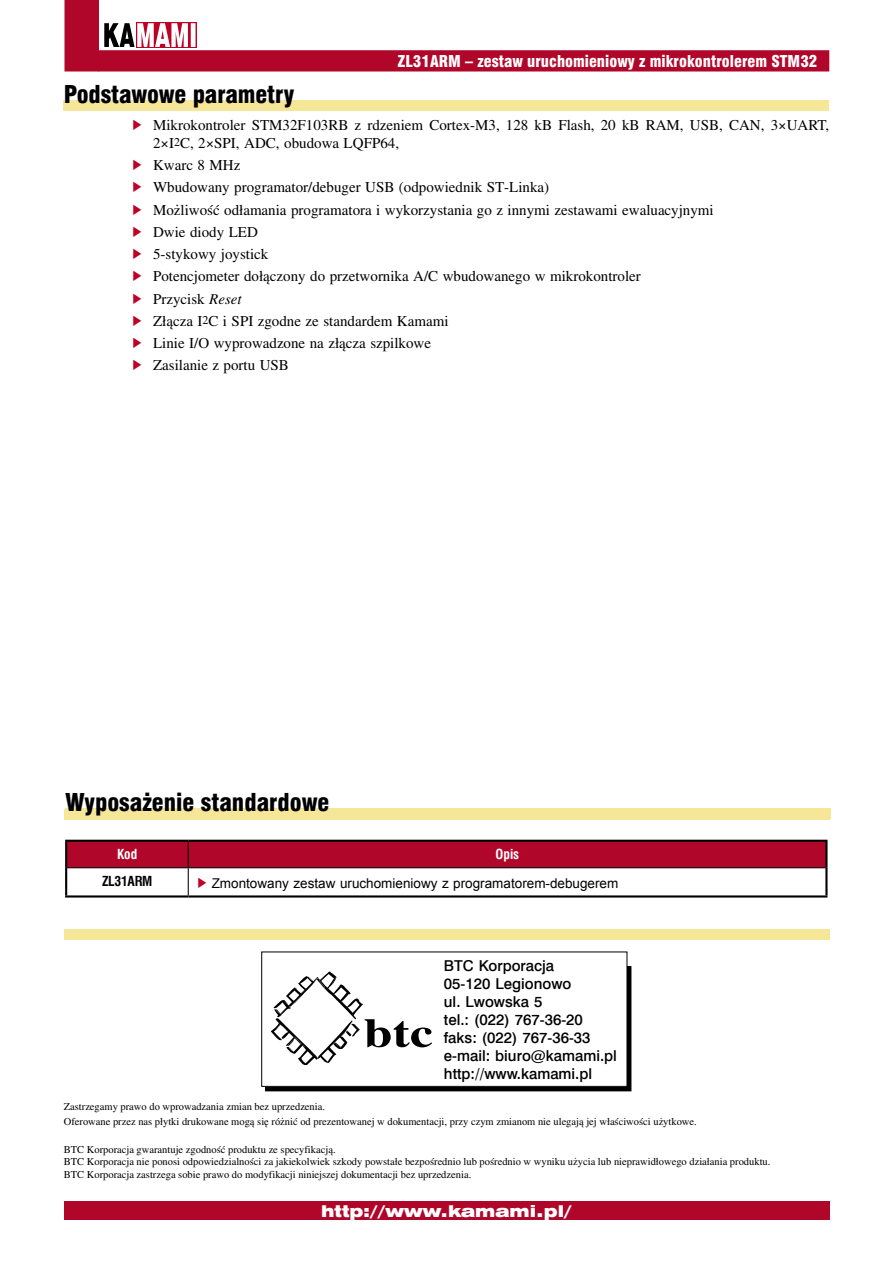
<style>
.page{position:relative;width:893px;height:1263px;background:#fff}
.page>*{position:absolute;margin:0;border:0;box-sizing:border-box;transform-origin:0 0}
.t1{font:24px "Swis 721 Blk Cn EU Normal";color:#000}
.t2{font:15.9px "Swis 721 Blk Cn EU Normal";color:#fff}
.t3{font:15.9px "Swis 721 Blk Ex EU Normal";color:#fff}
.t4{font:15px/22.2px "Toronto";color:#000}
.t5{font:15px/18px "Swis 721 Md EU";color:#000}
.t6{font:13.5px "Arial";color:#000}
.t7{font:13.5px "Swis 721 Cn EU Bold";color:#fff}
.t8{font:13.5px "Swis 721 Cn EU Bold";letter-spacing:-.02em;color:#000}
.t9{font:10.5px/12.6px "Toronto";color:#000}
.s1{font-family:"Impact";color:#be0027}
.s2{font-size:12px}
.s3{font-style:italic}
.s4{font-family:"Impact";font-size:15px;color:#be0027}
</style>
<div class="page">
<div style="left:64px;top:1201px;width:765px;height:19px;background:#b0062a"></div>
<div style="left:99px;top:51px;width:729px;height:20px;background:#b0062a"></div>
<div style="left:98px;top:50px;width:731px;height:21px;border:2px solid #b0062a"></div>
<svg style="left:64px;top:0;width:132px;height:71px"></svg>
<div style="left:64px;top:929px;width:765px;height:11px;background:#f6e697"></div>
<div style="left:64px;top:809px;width:765px;height:11px;background:#f6e697"></div>
<hr style="left:65px;top:840px;width:123px;height:2px;background:#000">
<hr style="left:65px;top:842px;width:2px;height:26px;background:#000">
<hr style="left:188px;top:840px;width:639px;height:2px;background:#000">
<hr style="left:825px;top:842px;width:2px;height:26px;background:#000">
<hr style="left:65px;top:868px;width:2px;height:27px;background:#000">
<hr style="left:825px;top:868px;width:2px;height:27px;background:#000">
<svg style="left:66px;top:841px;width:760px;height:54px"></svg>
<hr style="left:65px;top:895px;width:123px;height:2px;background:#000">
<hr style="left:188px;top:895px;width:639px;height:2px;background:#000">
<div style="left:65px;top:808px;width:765px;height:11px;background:#f6e697"></div>
<div style="left:64px;top:100px;width:765px;height:11px;background:#f6e697"></div>
<div style="left:266px;top:967px;width:365px;height:124px;background:linear-gradient(to right,#000,#000)"></div>
<div style="left:265px;top:966px;width:366px;height:125px;border:1px solid #000"></div>
<div style="left:262px;top:952px;width:365px;height:134px;background:#fff"></div>
<svg style="left:271px;top:971px;width:161px;height:93px"></svg>
<p class="t2" style="left:398px;top:51px;width:421px">ZL31ARM – zestaw uruchomieniowy z mikrokontrolerem STM32</p>
<h1 class="t1" style="left:64px;top:80px;width:232px">Podstawowe parametry</h1>
<p class="t4" style="left:153px;top:116px;width:678px;line-height:18px;text-indent:-21px"><span class="s1">►</span> Mikrokontroler STM32F103RB z rdzeniem Cortex-M3, 128 kB Flash, 20 kB RAM, USB, CAN, 3×UART,<br>2×I<span class="s2">2</span>C, 2×SPI, ADC, obudowa LQFP64,</p>
<p class="t4" style="left:132px;top:154px;width:583px"><span class="s1">►</span> Kwarc 8 MHz<br><span class="s1">►</span> Wbudowany programator/debuger USB (odpowiednik ST-Linka)<br><span class="s1">►</span> Możliwość odłamania programatora i wykorzystania go z innymi zestawami ewaluacyjnymi <span class="s1">►</span> Dwie diody LED<br><span class="s1">►</span> 5-stykowy joystick<br><span class="s1">►</span> Potencjometer dołączony do przetwornika A/C wbudowanego w mikrokontroler<br><span class="s1">►</span> Przycisk <span class="s3">Reset<br></span><span class="s1">►</span> Złącza I<span class="s2">2</span>C i SPI zgodne ze standardem Kamami<br><span class="s1">►</span> Linie I/O wyprowadzone na złącza szpilkowe<br><span class="s1">►</span> Zasilanie z portu USB</p>
<h1 class="t1" style="left:65px;top:788px;width:266px">Wyposażenie standardowe</h1>
<p class="t7" style="left:117px;top:846px;width:22px">Kod</p>
<p class="t7" style="left:495px;top:846px;width:25px">Opis</p>
<p class="t8" style="left:102px;top:873px;width:52px">ZL31ARM</p>
<p class="t6" style="left:197px;top:874px;width:423px"><span class="s4">►</span> Zmontowany zestaw uruchomieniowy z programatorem-debugerem</p>
<p class="t5" style="left:444px;top:957px;width:175px">BTC Korporacja<br>05-120 Legionowo<br>ul. Lwowska 5<br>tel.: (022) 767-36-20 faks: (022) 767-36-33 e-mail: biuro@kamami.pl http://www.kamami.pl</p>
<p class="t9" style="left:64px;top:1100px;width:635px;line-height:14.1px">Zastrzegamy prawo do wprowadzania zmian bez uprzedzenia.<br>Oferowane przez nas płytki drukowane mogą się różnić od prezentowanej w dokumentacji, przy czym zmianom nie ulegają jej właściwości użytkowe.</p>
<p class="t9" style="left:64px;top:1143px;width:708px">BTC Korporacja gwarantuje zgodność produktu ze specyfikacją.<br>BTC Korporacja nie ponosi odpowiedzialności za jakiekolwiek szkody powstałe bezpośrednio lub pośrednio w wyniku użycia lub nieprawidłowego działania produktu.<br>BTC Korporacja zastrzega sobie prawo do modyfikacji niniejszej dokumentacji bez uprzedzenia.</p>
<p class="t3" style="left:321px;top:1201px;width:252px">http://www.kamami.pl/</p>
</div>
